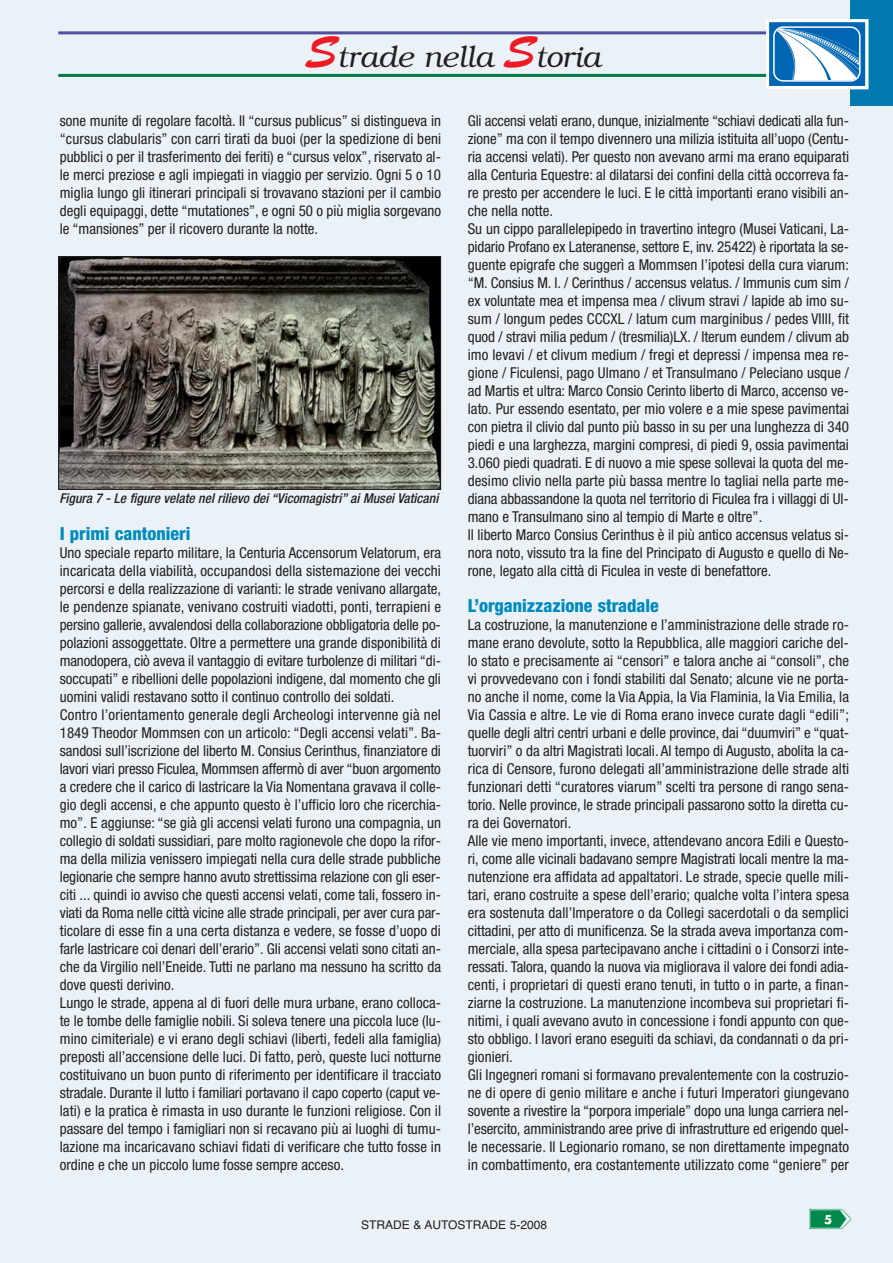
<style>
.page{position:relative;width:893px;height:1263px;background:#fff}
.page>*{position:absolute;margin:0;border:0;box-sizing:border-box;transform-origin:0 0}
.t1{font:italic 300 30px "Bookman";color:#231f20}
.t2{font:800 condensed 18px "Helvetica Neue";color:#008bbc}
.t3{font:condensed 15px/18px "Helvetica Neue";color:#231f20}
.t4{font:italic 500 condensed 13.5px "Helvetica Neue";color:#231f20}
.t5{font:12px "Helvetica";color:#231f20}
.t6{font:700 12px "Futura";color:#fff}
.s1{font-family:"Brush Script";font-weight:400;font-style:normal;font-size:45px;color:#ed1c24}
</style>
<div class="page">
<div style="left:0;top:0;width:892px;height:1263px;background:#eaf2f8"></div>
<img style="left:810px;top:1209px;width:41px;height:20px">
<hr style="left:58px;top:31px;width:790px;height:3px;background:#524fa1">
<hr style="left:58px;top:74px;width:790px;height:3px;background:#007a48">
<div style="left:850px;top:0;width:42px;height:106px;background:#0079af"></div>
<div style="left:769px;top:22px;width:96px;height:64px;background:#0066b3"></div>
<div style="left:766px;top:19px;width:102px;height:70px;border:3px solid #fff"></div>
<svg style="left:773px;top:26px;width:88px;height:56px"></svg>
<img style="left:60px;top:258px;width:379px;height:230px">
<div style="left:58px;top:256px;width:383px;height:234px;border:1px solid #231f20"></div>
<h1 class="t1" style="left:305px;top:46px;width:297px"><span class="s1">S</span>trade nella <span class="s1">S</span>toria</h1>
<p class="t3" style="left:60px;top:113px;width:383px;text-align:justify">sone munite di regolare facoltà. Il “cursus publicus” si distingueva in “cursus clabularis” con carri tirati da buoi (per la spedizione di beni pubblici o per il trasferimento dei feriti) e “cursus velox”, riservato al&shy;le merci preziose e agli impiegati in viaggio per servizio. Ogni 5 o 10 miglia lungo gli itinerari principali si trovavano stazioni per il cambio degli equipaggi, dette “mutationes”, e ogni 50 o più miglia sorgevano le “mansiones” per il ricovero durante la notte.</p>
<p class="t4" style="left:59px;top:493px;width:383px">Figura 7 - Le figure velate nel rilievo dei“Vicomagistri”ai MuseiVaticani</p>
<p class="t2" style="left:60px;top:527px;width:132px">I primi cantonieri</p>
<p class="t3" style="left:60px;top:545px;width:383px">Uno speciale reparto militare, la Centuria Accensorum Velatorum, era incaricata della viabilità, occupandosi della sistemazione dei vecchi percorsi e della realizzazione di varianti: le strade venivano allargate, le pendenze spianate, venivano costruiti viadotti, ponti, terrapieni e persino gallerie, avvalendosi della collaborazione obbligatoria delle po&shy;polazioni assoggettate. Oltre a permettere una grande disponibilità di manodopera, ciò aveva il vantaggio di evitare turbolenze di militari “di&shy;soccupati” e ribellioni delle popolazioni indigene, dal momento che gli uomini validi restavano sotto il continuo controllo dei soldati.<br>Contro l’orientamento generale degli Archeologi intervenne già nel 1849 Theodor Mommsen con un articolo: “Degli accensi velati”. Ba&shy;sandosi sull’iscrizione del liberto M. Consius Cerinthus, finanziatore di lavori viari presso Ficulea, Mommsen affermò di aver “buon argomento a credere che il carico di lastricare la Via Nomentana gravava il colle&shy;gio degli accensi, e che appunto questo è l’ufficio loro che ricerchia&shy;mo”. E aggiunse: “se già gli accensi velati furono una compagnia, un collegio di soldati sussidiari, pare molto ragionevole che dopo la rifor&shy;ma della milizia venissero impiegati nella cura delle strade pubbliche legionarie che sempre hanno avuto strettissima relazione con gli eser&shy;citi ... quindi io avviso che questi accensi velati, come tali, fossero in&shy;viati da Roma nelle città vicine alle strade principali, per aver cura par&shy;ticolare di esse fin a una certa distanza e vedere, se fosse d’uopo di farle lastricare coi denari dell’erario”. Gli accensi velati sono citati an&shy;che da Virgilio nell’Eneide. Tutti ne parlano ma nessuno ha scritto da dove questi derivino.<br>Lungo le strade, appena al di fuori delle mura urbane, erano colloca&shy;te le tombe delle famiglie nobili. Si soleva tenere una piccola luce (lu&shy;mino cimiteriale) e vi erano degli schiavi (liberti, fedeli alla famiglia) preposti all’accensione delle luci. Di fatto, però, queste luci notturne costituivano un buon punto di riferimento per identificare il tracciato stradale. Durante il lutto i familiari portavano il capo coperto (caput ve&shy;lati) e la pratica è rimasta in uso durante le funzioni religiose. Con il passare del tempo i famigliari non si recavano più ai luoghi di tumu&shy;lazione ma incaricavano schiavi fidati di verificare che tutto fosse in ordine e che un piccolo lume fosse sempre acceso.</p>
<p class="t3" style="left:468px;top:113px;width:383px">Gli accensi velati erano, dunque, inizialmente “schiavi dedicati alla fun&shy;zione” ma con il tempo divennero una milizia istituita all’uopo (Centu&shy;ria accensi velati). Per questo non avevano armi ma erano equiparati alla Centuria Equestre: al dilatarsi dei confini della città occorreva fa&shy;re presto per accendere le luci. E le città importanti erano visibili an&shy;che nella notte.<br>Su un cippo parallelepipedo in travertino integro (Musei Vaticani, La&shy;pidario Profano ex Lateranense, settore E, inv. 25422) è riportata la se&shy;guente epigrafe che suggerì a Mommsen l’ipotesi della cura viarum: “M. Consius M. l. / Cerinthus / accensus velatus. / Immunis cum sim / ex voluntate mea et impensa mea / clivum stravi / lapide ab imo su&shy;sum / longum pedes CCCXL / latum cum marginibus / pedes VIIII, fit quod / stravi milia pedum / (tresmilia)LX. / Iterum eundem / clivum ab imo levavi / et clivum medium / fregi et depressi / impensa mea re&shy;gione / Ficulensi, pago Ulmano / et Transulmano / Peleciano usque / ad Martis et ultra: Marco Consio Cerinto liberto di Marco, accenso ve&shy;lato. Pur essendo esentato, per mio volere e a mie spese pavimentai con pietra il clivio dal punto più basso in su per una lunghezza di 340 piedi e una larghezza, margini compresi, di piedi 9, ossia pavimentai 3.060 piedi quadrati. E di nuovo a mie spese sollevai la quota del me&shy;desimo clivio nella parte più bassa mentre lo tagliai nella parte me&shy;diana abbassandone la quota nel territorio di Ficulea fra i villaggi di Ul&shy;mano e Transulmano sino al tempio di Marte e oltre”.<br>Il liberto Marco Consius Cerinthus è il più antico accensus velatus si&shy;nora noto, vissuto tra la fine del Principato di Augusto e quello di Ne&shy;rone, legato alla città di Ficulea in veste di benefattore.</p>
<p class="t2" style="left:468px;top:599px;width:193px">L’organizzazione stradale</p>
<p class="t3" style="left:468px;top:617px;width:383px">La costruzione, la manutenzione e l’amministrazione delle strade ro&shy;mane erano devolute, sotto la Repubblica, alle maggiori cariche del&shy;lo stato e precisamente ai “censori” e talora anche ai “consoli”, che vi provvedevano con i fondi stabiliti dal Senato; alcune vie ne porta&shy;no anche il nome, come la Via Appia, la Via Flaminia, la Via Emilia, la Via Cassia e altre. Le vie di Roma erano invece curate dagli “edili”; quelle degli altri centri urbani e delle province, dai “duumviri” e “quat&shy;tuorviri” o da altri Magistrati locali. Al tempo di Augusto, abolita la ca&shy;rica di Censore, furono delegati all’amministrazione delle strade alti funzionari detti “curatores viarum” scelti tra persone di rango sena&shy;torio. Nelle province, le strade principali passarono sotto la diretta cu&shy;ra dei Governatori.<br>Alle vie meno importanti, invece, attendevano ancora Edili e Questo&shy;ri, come alle vicinali badavano sempre Magistrati locali mentre la ma&shy;nutenzione era affidata ad appaltatori. Le strade, specie quelle mili&shy;tari, erano costruite a spese dell’erario; qualche volta l’intera spesa era sostenuta dall’Imperatore o da Collegi sacerdotali o da semplici cittadini, per atto di munificenza. Se la strada aveva importanza com&shy;merciale, alla spesa partecipavano anche i cittadini o i Consorzi inte&shy;ressati. Talora, quando la nuova via migliorava il valore dei fondi adia&shy;centi, i proprietari di questi erano tenuti, in tutto o in parte, a finan&shy;ziarne la costruzione. La manutenzione incombeva sui proprietari fi&shy;nitimi, i quali avevano avuto in concessione i fondi appunto con que&shy;sto obbligo. I lavori erano eseguiti da schiavi, da condannati o da pri&shy;gionieri.<br>Gli Ingegneri romani si formavano prevalentemente con la costruzio&shy;ne di opere di genio militare e anche i futuri Imperatori giungevano sovente a rivestire la “porpora imperiale” dopo una lunga carriera nel&shy;l’esercito, amministrando aree prive di infrastrutture ed erigendo quel&shy;le necessarie. Il Legionario romano, se non direttamente impegnato in combattimento, era costantemente utilizzato come “geniere” per</p>
<p class="t5" style="left:361px;top:1220px;width:188px">STRADE &amp; AUTOSTRADE 5-2008</p>
<p class="t6" style="left:824px;top:1214px;width:10px">5</p>
</div>
